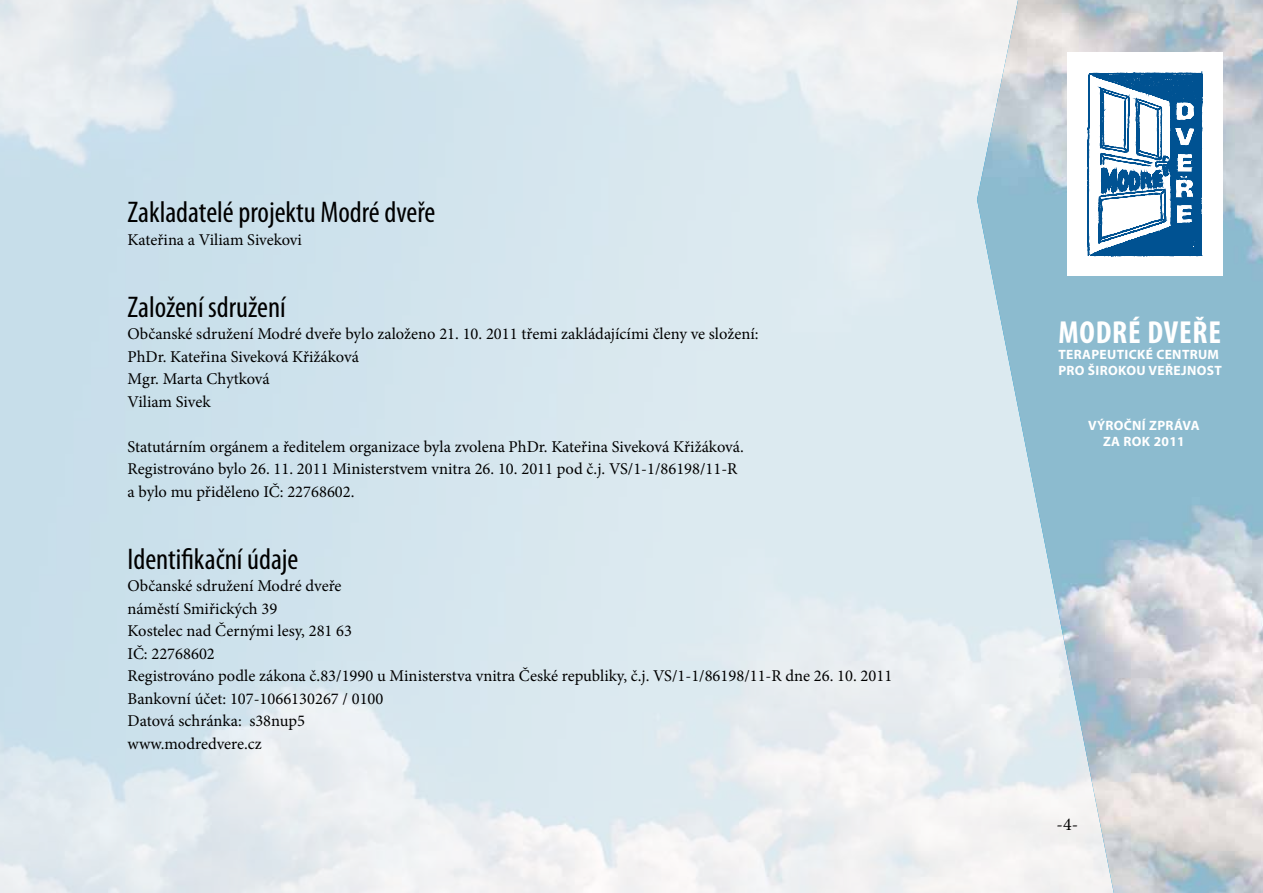
<style>
.page{position:relative;width:1263px;height:893px;background:#fff}
.page>*{position:absolute;margin:0;border:0;box-sizing:border-box;transform-origin:0 0}
.t1{font:700 condensed 31.95px "Myriad Pro";letter-spacing:.025em;color:#fff}
.t2{font:condensed 30px "Myriad Pro";color:#000}
.t3{font:18px "Minion Pro";color:#000}
.t4{font:16.5px/22.5px "Minion Pro";color:#000}
.t5{font:700 13.5px/16.2px "Myriad Pro";letter-spacing:.025em;color:#fff}
</style>
<div class="page">
<img style="left:977px;top:0;width:286px;height:893px">
<div style="left:1067px;top:52px;width:155px;height:223px;background:#fff"></div>
<svg style="left:1087px;top:71px;width:116px;height:186px"></svg>
<h2 class="t2" style="left:128px;top:194px;width:309px">Zakladatelé projektu Modré dveře</h2>
<p class="t4" style="left:128px;top:228px;width:176px">Kateřina a Viliam Sivekovi</p>
<h2 class="t2" style="left:128px;top:289px;width:160px">Založení sdružení</h2>
<p class="t4" style="left:128px;top:323px;width:632px">Občanské sdružení Modré dveře bylo založeno 21. 10. 2011 třemi zakládajícími členy ve složení:<br>PhDr. Kateřina Siveková Křižáková<br>Mgr. Marta Chytková<br>Viliam Sivek</p>
<p class="t4" style="left:128px;top:435px;width:618px">Statutárním orgánem a ředitelem organizace byla zvolena PhDr. Kateřina Siveková Křižáková.<br>Registrováno bylo 26. 11. 2011 Ministerstvem vnitra 26. 10. 2011 pod č.j. VS/1-1/86198/11-R a bylo mu přiděleno IČ: 22768602.</p>
<h2 class="t2" style="left:128px;top:541px;width:172px">Identifikační údaje</h2>
<p class="t4" style="left:128px;top:575px;width:766px">Občanské sdružení Modré dveře<br>náměstí Smiřických 39<br>Kostelec nad Černými lesy, 281 63<br>IČ: 22768602<br>Registrováno podle zákona č.83/1990 u Ministerstva vnitra České republiky, č.j. VS/1-1/86198/11-R dne 26. 10. 2011<br>Bankovní účet: 107-1066130267 / 0100<br>Datová schránka: s38nup5<br>www.modredvere.cz</p>
<h1 class="t1" style="left:1058px;top:312px;width:164px">MODRÉ DVEŘE</h1>
<p class="t5" style="left:1058px;top:346px;width:165px">TERAPEUTICKÉ CENTRUM<br>PRO ŠIROKOU VEŘEJNOST</p>
<p class="t5" style="left:1088px;top:417px;width:113px;text-align:center">VÝROČNÍ ZPRÁVA<br>ZA ROK 2011</p>
<p class="t3" style="left:1057px;top:812px;width:23px">-4-</p>
</div>
